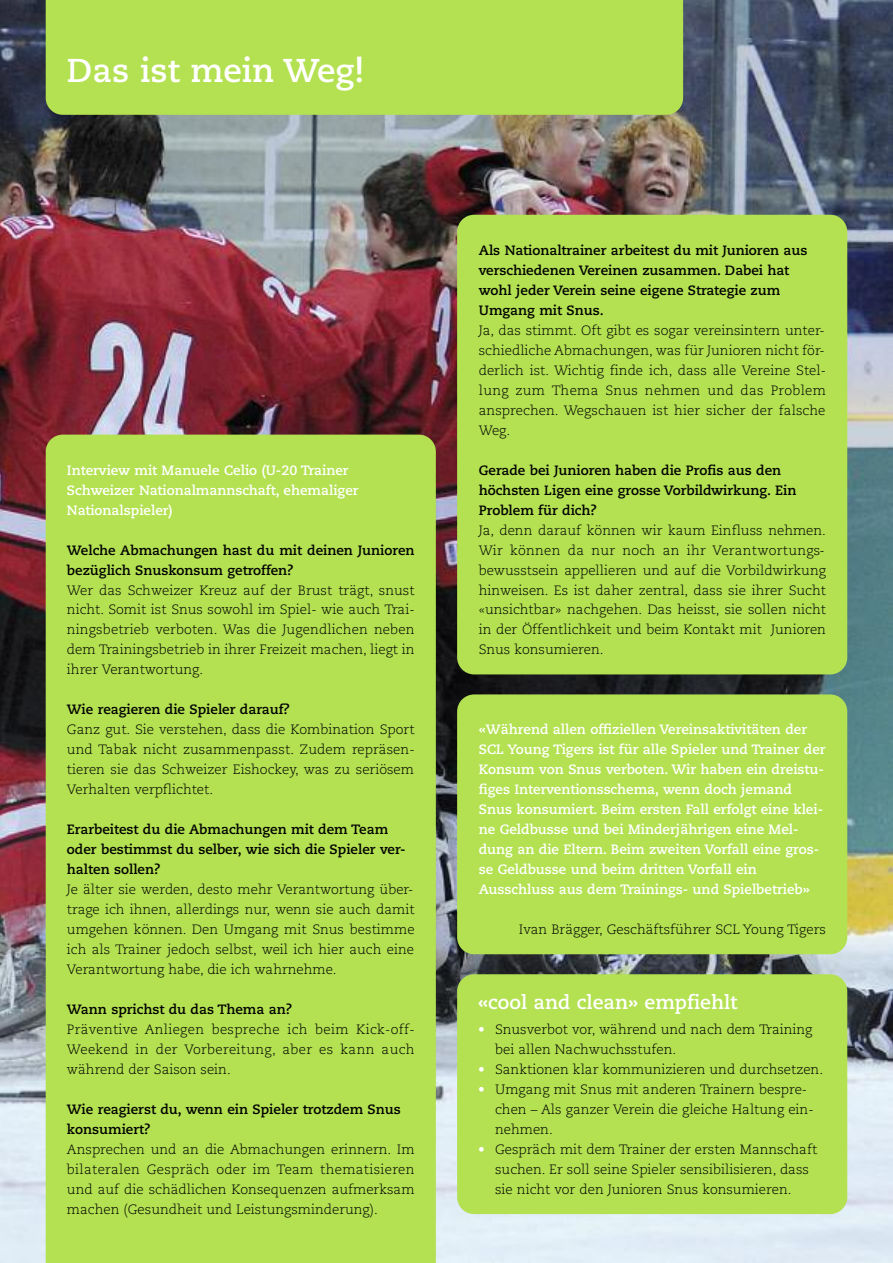
<style>
.page{position:relative;width:893px;height:1263px;background:#fff}
.page>*{position:absolute;margin:0;border:0;box-sizing:border-box;transform-origin:0 0}
.t1{font:700 33px "Caecilia";color:#fff}
.t2{font:700 19.5px "Caecilia";color:#fff}
.t3{font:300 13.5px/20px "Caecilia";color:#000;text-align:justify}
.t4{font:700 13.5px/20px "Caecilia";color:#000}
.t5{font:700 13.5px/20px "Caecilia";color:#fff}
.s1{color:#fff}
</style>
<div class="page">
<img style="left:0;top:0;width:893px;height:1263px">
<div style="left:46px;top:435px;width:390px;height:828px;background:#b3e151"></div>
<div style="left:457px;top:974px;width:390px;height:240px;background:#b3e151;border-radius:17px"></div>
<div style="left:46px;top:0;width:637px;height:115px;background:#b3e151"></div>
<div style="left:457px;top:215px;width:390px;height:459px;background:#b3e151;border-radius:17px"></div>
<div style="left:457px;top:694px;width:390px;height:260px;background:#b3e151;border-radius:17px"></div>
<h1 class="t1" style="left:67px;top:57px;width:299px">Das ist mein Weg!</h1>
<p class="t5" style="left:67px;top:461px;width:293px">Interview mit Manuele Celio (U-20 Trainer<br>Schweizer Nationalmannschaft, ehemaliger<br>Nationalspieler)</p>
<p class="t4" style="left:67px;top:541px;width:349px">Welche Abmachungen hast du mit deinen Junioren bezüglich Snuskonsum getroffen?</p>
<p class="t3" style="left:67px;top:581px;width:349px">Wer das Schweizer Kreuz auf der Brust trägt, snust nicht. Somit ist Snus sowohl im Spiel- wie auch Trai&shy;ningsbetrieb verboten. Was die Jugendlichen neben dem Trainingsbetrieb in ihrer Freizeit machen, liegt in ihrer Verantwortung.</p>
<p class="t4" style="left:67px;top:701px;width:225px">Wie reagieren die Spieler darauf?</p>
<p class="t3" style="left:67px;top:721px;width:349px">Ganz gut. Sie verstehen, dass die Kombination Sport und Tabak nicht zusammenpasst. Zudem repräsen&shy;tieren sie das Schweizer Eishockey, was zu seriösem Verhalten verpflichtet.</p>
<p class="t4" style="left:67px;top:821px;width:340px">Erarbeitest du die Abmachungen mit dem Team oder bestimmst du selber, wie sich die Spieler ver&shy;halten sollen?</p>
<p class="t3" style="left:67px;top:881px;width:349px">Je älter sie werden, desto mehr Verantwortung über&shy;trage ich ihnen, allerdings nur, wenn sie auch damit umgehen können. Den Umgang mit Snus bestimme ich als Trainer jedoch selbst, weil ich hier auch eine Verantwortung habe, die ich wahrnehme.</p>
<p class="t4" style="left:67px;top:1001px;width:227px">Wann sprichst du das Thema an?</p>
<p class="t3" style="left:67px;top:1021px;width:349px">Präventive Anliegen bespreche ich beim Kick-off-Weekend in der Vorbereitung, aber es kann auch während der Saison sein.</p>
<p class="t4" style="left:67px;top:1101px;width:335px">Wie reagierst du, wenn ein Spieler trotzdem Snus konsumiert?</p>
<p class="t3" style="left:67px;top:1141px;width:349px">Ansprechen und an die Abmachungen erinnern. Im bilateralen Gespräch oder im Team thematisieren und auf die schädlichen Konsequenzen aufmerksam machen (Gesundheit und Leistungsminderung).</p>
<p class="t4" style="left:479px;top:241px;width:330px">Als Nationaltrainer arbeitest du mit Junioren aus verschiedenen Vereinen zusammen. Dabei hat wohl jeder Verein seine eigene Strategie zum Umgang mit Snus.</p>
<p class="t3" style="left:479px;top:321px;width:349px">Ja, das stimmt. Oft gibt es sogar vereinsintern unter&shy;schiedliche Abmachungen, was für Junioren nicht för&shy;derlich ist. Wichtig finde ich, dass alle Vereine Stel&shy;lung zum Thema Snus nehmen und das Problem ansprechen. Wegschauen ist hier sicher der falsche Weg.</p>
<p class="t4" style="left:479px;top:461px;width:319px">Gerade bei Junioren haben die Profis aus den höchsten Ligen eine grosse Vorbildwirkung. Ein<br>Problem für dich?</p>
<p class="t3" style="left:479px;top:521px;width:349px">Ja, denn darauf können wir kaum Einfluss nehmen.<br>Wir können da nur noch an ihr Verantwortungs&shy;bewusstsein appellieren und auf die Vorbildwirkung hinweisen. Es ist daher zentral, dass sie ihrer Sucht «unsichtbar» nachgehen. Das heisst, sie sollen nicht in der Öffentlichkeit und beim Kontakt mit Junioren Snus konsumieren.</p>
<p class="t5" style="left:479px;top:721px;width:348px">«Während allen offiziellen Vereinsaktivitäten der SCL Young Tigers ist für alle Spieler und Trainer der Konsum von Snus verboten. Wir haben ein dreistu&shy;figes Interventionsschema, wenn doch jemand Snus konsumiert. Beim ersten Fall erfolgt eine klei&shy;ne Geldbusse und bei Minderjährigen eine Mel&shy;dung an die Eltern. Beim zweiten Vorfall eine gros&shy;se Geldbusse und beim dritten Vorfall ein Ausschluss aus dem Trainings- und Spielbetrieb»</p>
<p class="t3" style="left:519px;top:921px;width:309px">Ivan Brägger, Geschäftsführer SCL Young Tigers</p>
<h2 class="t2" style="left:478px;top:994px;width:261px">«cool and clean» empfiehlt</h2>
<p class="t3" style="left:495px;top:1021px;width:319px;text-indent:-17px"><span class="s1">•</span> Snusverbot vor, während und nach dem Training bei allen Nachwuchsstufen.</p>
<p class="t3" style="left:478px;top:1061px;width:346px"><span class="s1">•</span> Sanktionen klar kommunizieren und durchsetzen.</p>
<p class="t3" style="left:495px;top:1081px;width:320px;text-align:left;text-indent:-17px"><span class="s1">•</span> Umgang mit Snus mit anderen Trainern bespre&shy;chen – Als ganzer Verein die gleiche Haltung ein&shy;nehmen.</p>
<p class="t3" style="left:495px;top:1141px;width:324px;text-align:left;text-indent:-17px"><span class="s1">•</span> Gespräch mit dem Trainer der ersten Mannschaft suchen. Er soll seine Spieler sensibilisieren, dass sie nicht vor den Junioren Snus konsumieren.</p>
</div>
